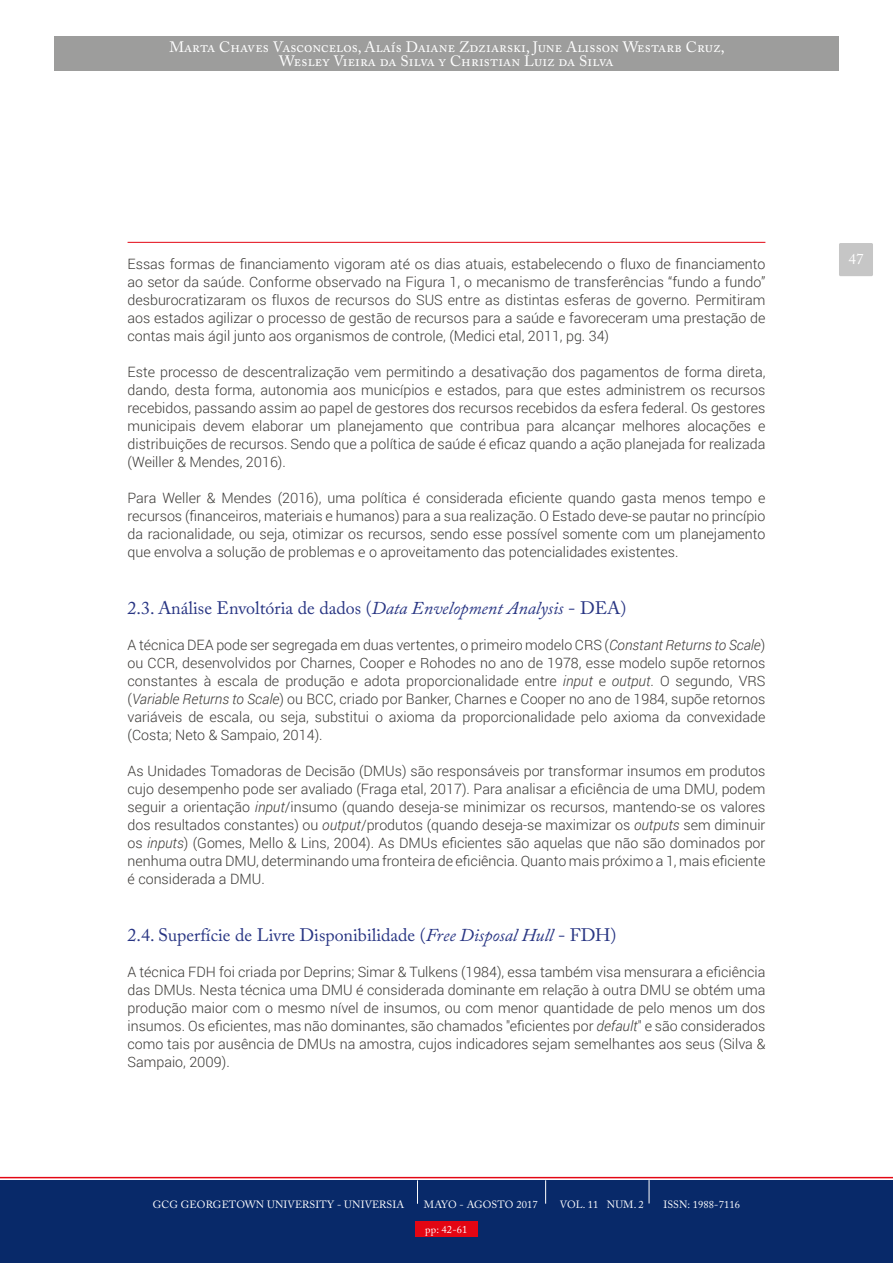
<style>
.page{position:relative;width:893px;height:1263px;background:#fff}
.page>*{position:absolute;margin:0;border:0;box-sizing:border-box;transform-origin:0 0}
.t1{font:18px "Adobe Caslon Pro";color:#283583}
.t2{font:15px/13.5px "Adobe Caslon Pro";letter-spacing:.005em;color:#fff;text-align:center}
.t3{font:300 14.25px/18px "Roboto";color:#3a3835;text-align:justify}
.t4{font:10.5px "Adobe Caslon Pro";letter-spacing:.01em;color:#fff}
.s1{font-style:italic}
</style>
<div class="page">
<div style="left:54px;top:37px;width:785px;height:34px;background:#9d9d9c"></div>
<div style="left:0;top:1180px;width:893px;height:83px;background:#082969"></div>
<svg style="left:0;top:1177px;width:893px;height:27px"></svg>
<div style="left:839px;top:243px;width:34px;height:33px;background:#c6c6c6;border-radius:2px"></div>
<hr style="left:128px;top:242px;width:637px;height:1px;background:#e30613">
<div style="left:415px;top:1221px;width:63px;height:16px;background:#e30613"></div>
<p class="t2" style="left:169px;top:40px;width:557px">Marta Chaves Vasconcelos, Alaís Daiane Zdziarski, June Alisson Westarb Cruz,<br>Wesley Vieira da Silva y Christian Luiz da Silva</p>
<p class="t3" style="left:128px;top:254px;width:639px">Essas formas de financiamento vigoram até os dias atuais, estabelecendo o fluxo de financiamento ao setor da saúde. Conforme observado na Figura 1, o mecanismo de transferências “fundo a fundo” desburocratizaram os fluxos de recursos do SUS entre as distintas esferas de governo. Permitiram aos estados agilizar o processo de gestão de recursos para a saúde e favoreceram uma prestação de contas mais ágil junto aos organismos de controle, (Medici etal, 2011, pg. 34)</p>
<p class="t3" style="left:128px;top:362px;width:639px">Este processo de descentralização vem permitindo a desativação dos pagamentos de forma direta, dando, desta forma, autonomia aos municípios e estados, para que estes administrem os recursos recebidos, passando assim ao papel de gestores dos recursos recebidos da esfera federal. Os gestores municipais devem elaborar um planejamento que contribua para alcançar melhores alocações e distribuições de recursos. Sendo que a política de saúde é eficaz quando a ação planejada for realizada (Weiller &amp; Mendes, 2016).</p>
<p class="t3" style="left:128px;top:488px;width:639px">Para Weller &amp; Mendes (2016), uma política é considerada eficiente quando gasta menos tempo e recursos (financeiros, materiais e humanos) para a sua realização. O Estado deve-se pautar no princípio da racionalidade, ou seja, otimizar os recursos, sendo esse possível somente com um planejamento que envolva a solução de problemas e o aproveitamento das potencialidades existentes.</p>
<p class="t1" style="left:128px;top:597px;width:500px">2.3. Análise Envoltória de dados (<span class="s1">Data Envelopment Analysis</span> - DEA)</p>
<p class="t3" style="left:128px;top:635px;width:639px">A técnica DEA pode ser segregada em duas vertentes, o primeiro modelo CRS (<span class="s1">Constant Returns to Scale</span>) ou CCR, desenvolvidos por Charnes, Cooper e Rohodes no ano de 1978, esse modelo supõe retornos constantes à escala de produção e adota proporcionalidade entre <span class="s1">input</span> e <span class="s1">output</span>. O segundo, VRS (<span class="s1">Variable Returns to Scale</span>) ou BCC, criado por Banker, Charnes e Cooper no ano de 1984, supõe retornos variáveis de escala, ou seja, substitui o axioma da proporcionalidade pelo axioma da convexidade (Costa; Neto &amp; Sampaio, 2014).</p>
<p class="t3" style="left:128px;top:761px;width:639px">As Unidades Tomadoras de Decisão (DMUs) são responsáveis por transformar insumos em produtos cujo desempenho pode ser avaliado (Fraga etal, 2017). Para analisar a eficiência de uma DMU, podem seguir a orientação <span class="s1">input</span>/insumo (quando deseja-se minimizar os recursos, mantendo-se os valores dos resultados constantes) ou <span class="s1">output</span>/produtos (quando deseja-se maximizar os <span class="s1">outputs</span> sem diminuir os <span class="s1">inputs</span>) (Gomes, Mello &amp; Lins, 2004). As DMUs eficientes são aquelas que não são dominados por nenhuma outra DMU, determinando uma fronteira de eficiência. Quanto mais próximo a 1, mais eficiente é considerada a DMU.</p>
<p class="t1" style="left:128px;top:924px;width:490px">2.4. Superfície de Livre Disponibilidade (<span class="s1">Free Disposal Hull</span> - FDH)</p>
<p class="t3" style="left:128px;top:962px;width:639px">A técnica FDH foi criada por Deprins; Simar &amp; Tulkens (1984), essa também visa mensurara a eficiência das DMUs. Nesta técnica uma DMU é considerada dominante em relação à outra DMU se obtém uma produção maior com o mesmo nível de insumos, ou com menor quantidade de pelo menos um dos insumos. Os eficientes, mas não dominantes, são chamados "eficientes por <span class="s1">default</span>" e são considerados como tais por ausência de DMUs na amostra, cujos indicadores sejam semelhantes aos seus (Silva &amp; Sampaio, 2009).</p>
<p class="t4" style="left:153px;top:1198px;width:253px">GCG GEORGETOWN UNIVERSITY - UNIVERSIA</p>
<p class="t4" style="left:424px;top:1198px;width:115px">MAYO - AGOSTO 2017</p>
<p class="t4" style="left:560px;top:1198px;width:85px">VOL. 11 NUM. 2</p>
<p class="t4" style="left:663px;top:1198px;width:78px">ISSN: 1988-7116</p>
<p class="t4" style="left:425px;top:1223px;width:43px">pp: 42-61</p>
<p class="t2" style="left:848px;top:252px;width:16px">47</p>
</div>
